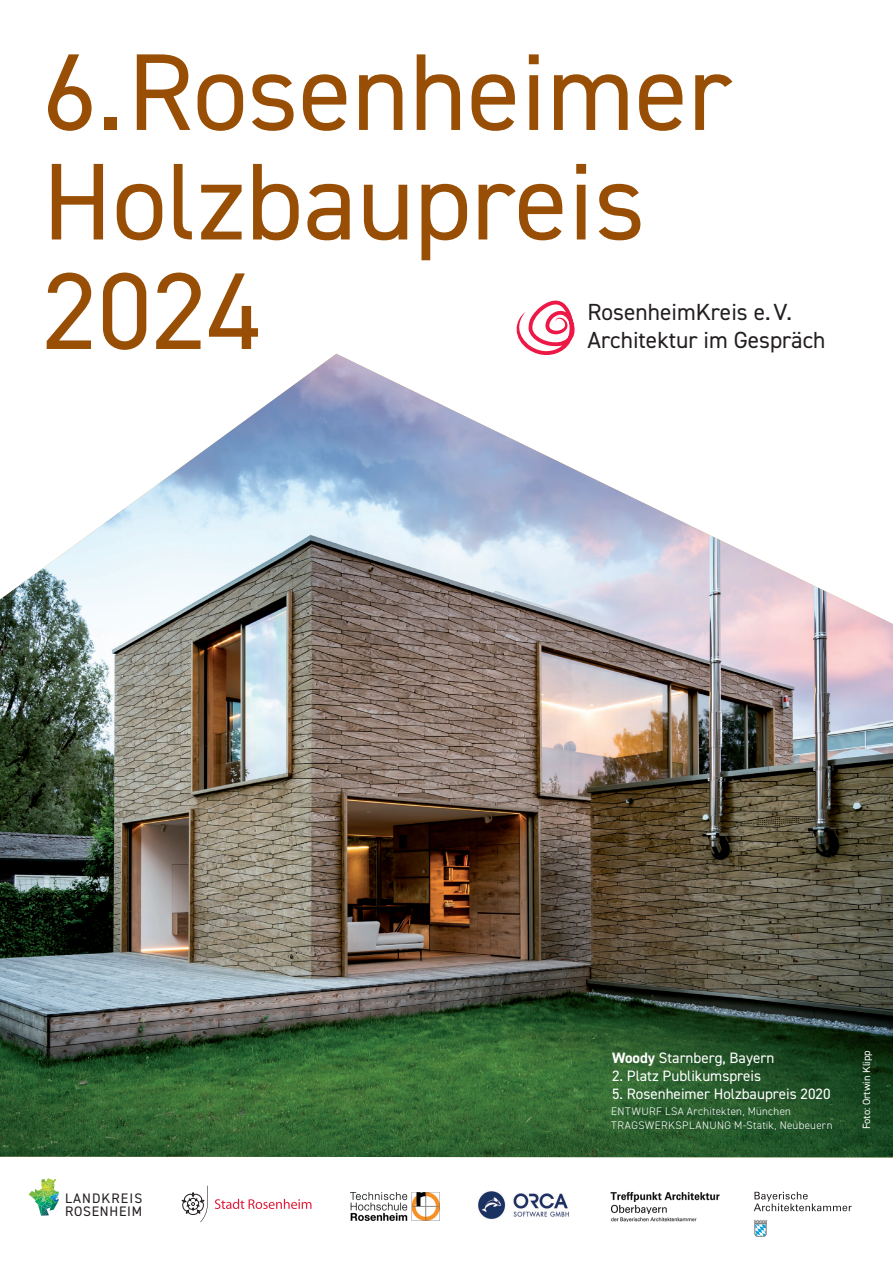
<style>
.page{position:relative;width:893px;height:1263px;background:#fff}
.page>*{position:absolute;margin:0;border:0;box-sizing:border-box;transform-origin:0 0}
.t1{font:109.5px/109.5px "DIN2014";color:#984f05}
.t2{font:23.4px/28px "DIN2014";color:#231f20}
.t3{font:15.15px "DIN2014";color:#fff}
.t4{font:13.8px/13px "DIN2014";letter-spacing:.065em;color:#231f20}
.t5{font:300 10.95px/13.6px "DIN2014";letter-spacing:.035em;color:#fff}
.t6{font:10.5px "DIN2014";color:#fff}
.s1{font-weight:700}
</style>
<div class="page">
<img style="left:0;top:354px;width:893px;height:803px">
<svg style="left:513px;top:300px;width:62px;height:56px"></svg>
<svg style="left:182px;top:1186px;width:26px;height:36px"></svg>
<svg style="left:215px;top:1199px;width:96px;height:10px"></svg>
<img style="left:350px;top:1192px;width:89px;height:29px">
<svg style="left:754px;top:1192px;width:98px;height:19px"></svg>
<svg style="left:754px;top:1220px;width:13px;height:17px"></svg>
<img style="left:610px;top:1192px;width:110px;height:22px">
<img style="left:610px;top:1217px;width:87px;height:6px">
<img style="left:478px;top:1191px;width:91px;height:28px">
<svg style="left:29px;top:1178px;width:30px;height:38px"></svg>
<h1 class="t1" style="left:42px;top:35px;width:690px">6.Rosenheimer<br>Holzbaupreis<br>2024</h1>
<h2 class="t2" style="left:588px;top:297px;width:239px">RosenheimKreis e. V.<br>Architektur im Gespräch</h2>
<p class="t4" style="left:65px;top:1191px;width:79px">LANDKREIS<br>ROSENHEIM</p>
<p class="t3" style="left:612px;top:1048px;width:164px"><span class="s1">Woody</span> Starnberg, Bayern</p>
<p class="t3" style="left:612px;top:1066px;width:151px">2. Platz Publikumspreis</p>
<p class="t3" style="left:612px;top:1084px;width:220px">5. Rosenheimer Holzbaupreis 2020</p>
<p class="t5" style="left:611px;top:1105px;width:223px">ENTWURF LSA Architekten, München<br>TRAGSWERKSPLANUNG M-Statik, Neubeuern</p>
<p class="t6" style="left:860px;top:1129px;width:80px;rotate:-90deg">Foto: Ortwin Klipp</p>
</div>
